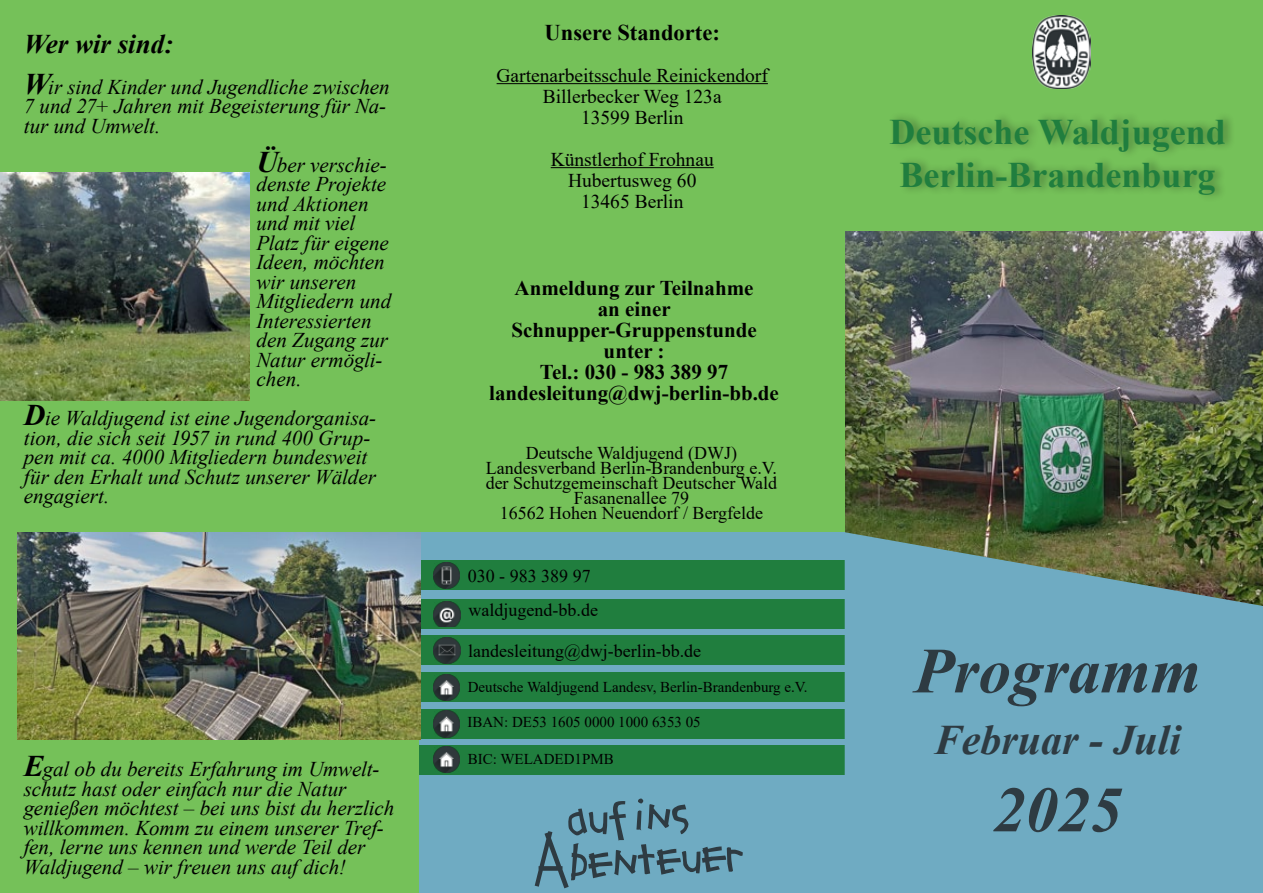
<style>
.page{position:relative;width:1263px;height:893px;background:#75c159}
.page>*{position:absolute;margin:0;border:0;box-sizing:border-box;transform-origin:0 0}
.t1{font:italic 700 64.5px "Times New Roman";color:#2e3b42}
.t2{font:italic 700 42px "Times New Roman";color:#2e3b42}
.t3{font:700 36px/43.5px "Times New Roman";color:#207e3e}
.t4{font:italic 700 27px "Times New Roman";color:#000}
.t5{font:700 22.5px "Times New Roman";color:#000}
.t6{font:italic 21px/19.5px "Times New Roman";color:#000}
.t7{font:700 21px/21px "Times New Roman";color:#000;text-align:center}
.t8{font:19.5px/21px "Times New Roman";color:#000;text-align:center}
.t9{font:18px/15px "Times New Roman";color:#000;text-align:center}
.t10{font:15px "Times New Roman";color:#000}
.s1{font-weight:700;font-size:30px}
</style>
<div class="page">
<div style="left:420px;top:532px;width:425px;height:361px;background:#6fabc2"></div>
<div style="left:420px;top:745px;width:425px;height:30px;background:#207e3e"></div>
<div style="left:420px;top:635px;width:425px;height:30px;background:#207e3e"></div>
<div style="left:420px;top:599px;width:425px;height:30px;background:#207e3e"></div>
<div style="left:420px;top:560px;width:425px;height:30px;background:#207e3e"></div>
<div style="left:420px;top:709px;width:425px;height:29px;background:#207e3e"></div>
<div style="left:420px;top:672px;width:425px;height:30px;background:#207e3e"></div>
<img style="left:845px;top:231px;width:418px;height:301px">
<svg style="left:845px;top:532px;width:418px;height:361px;background:#6da3b3"></svg>
<img style="left:1032px;top:16px;width:59px;height:72px">
<svg style="left:535px;top:799px;width:208px;height:89px"></svg>
<img style="left:434px;top:637px;width:26px;height:27px">
<img style="left:433px;top:562px;width:27px;height:26px">
<div style="left:888px;top:111px;width:348px;height:92px;background:#000;opacity:.33"></div>
<hr style="left:497px;top:83px;width:271px;height:1px;background:#000">
<hr style="left:551px;top:167px;width:163px;height:1px;background:#000">
<img style="left:0;top:172px;width:249px;height:229px">
<img style="left:17px;top:532px;width:404px;height:207px">
<img style="left:433px;top:674px;width:26px;height:27px">
<img style="left:434px;top:602px;width:26px;height:25px">
<img style="left:433px;top:711px;width:27px;height:26px">
<img style="left:433px;top:746px;width:27px;height:27px">
<p class="t4" style="left:24px;top:25px;width:151px">Wer wir sind:</p>
<p class="t6" style="left:24px;top:76px;width:367px"><span class="s1">W</span>ir sind Kinder und Jugendliche zwischen<br>7 und 27+ Jahren mit Begeisterung für Na&shy;tur und Umwelt.</p>
<p class="t6" style="left:257px;top:154px;width:136px"><span class="s1">Ü</span>ber verschie&shy;denste Projekte und Aktionen und mit viel<br>Platz für eigene<br>Ideen, möchten wir unseren<br>Mitgliedern und<br>Interessierten den Zugang zur<br>Natur ermögli&shy;chen.</p>
<p class="t6" style="left:24px;top:408px;width:354px"><span class="s1">D</span>ie Waldjugend ist eine Jugendorganisa&shy;tion, die sich seit 1957 in rund 400 Grup&shy;pen mit ca. 4000 Mitgliedern bundesweit für den Erhalt und Schutz unserer Wälder engagiert.</p>
<p class="t6" style="left:24px;top:759px;width:372px"><span class="s1">E</span>gal ob du bereits Erfahrung im Umwelt&shy;schutz hast oder einfach nur die Natur genießen möchtest – bei uns bist du herzlich willkommen. Komm zu einem unserer Tref&shy;fen, lerne uns kennen und werde Teil der Waldjugend – wir freuen uns auf dich!</p>
<p class="t5" style="left:545px;top:16px;width:177px">Unsere Standorte:</p>
<p class="t8" style="left:497px;top:64px;width:273px">Gartenarbeitsschule Reinickendorf<br>Billerbecker Weg 123a<br>13599 Berlin</p>
<p class="t8" style="left:551px;top:148px;width:165px">Künstlerhof Frohnau<br>Hubertusweg 60<br>13465 Berlin</p>
<p class="t7" style="left:489px;top:277px;width:291px">Anmeldung zur Teilnahme<br>an einer<br>Schnupper-Gruppenstunde unter :<br>Tel.: 030 - 983 389 97 landesleitung@dwj-berlin-bb.de</p>
<p class="t9" style="left:486px;top:445px;width:293px">Deutsche Waldjugend (DWJ)<br>Landesverband Berlin-Brandenburg e.V. der Schutzgemeinschaft Deutscher Wald<br>Fasanenallee 79<br>16562 Hohen Neuendorf / Bergfelde</p>
<p class="t9" style="left:468px;top:568px;width:124px">030 - 983 389 97</p>
<p class="t9" style="left:469px;top:602px;width:131px">waldjugend-bb.de</p>
<p class="t9" style="left:468px;top:643px;width:235px">landesleitung@dwj-berlin-bb.de</p>
<p class="t10" style="left:468px;top:676px;width:341px">Deutsche Waldjugend Landesv, Berlin-Brandenburg e.V.</p>
<p class="t10" style="left:467px;top:712px;width:235px">IBAN: DE53 1605 0000 1000 6353 05</p>
<p class="t10" style="left:468px;top:748px;width:147px">BIC: WELADED1PMB</p>
<h3 class="t3" style="left:889px;top:109px;width:338px">Deutsche Waldjugend<br>Berlin-Brandenburg</h3>
<h1 class="t1" style="left:914px;top:626px;width:288px">Programm</h1>
<h2 class="t2" style="left:934px;top:711px;width:249px">Februar - Juli</h2>
<h1 class="t1" style="left:993px;top:765px;width:130px">2025</h1>
</div>
